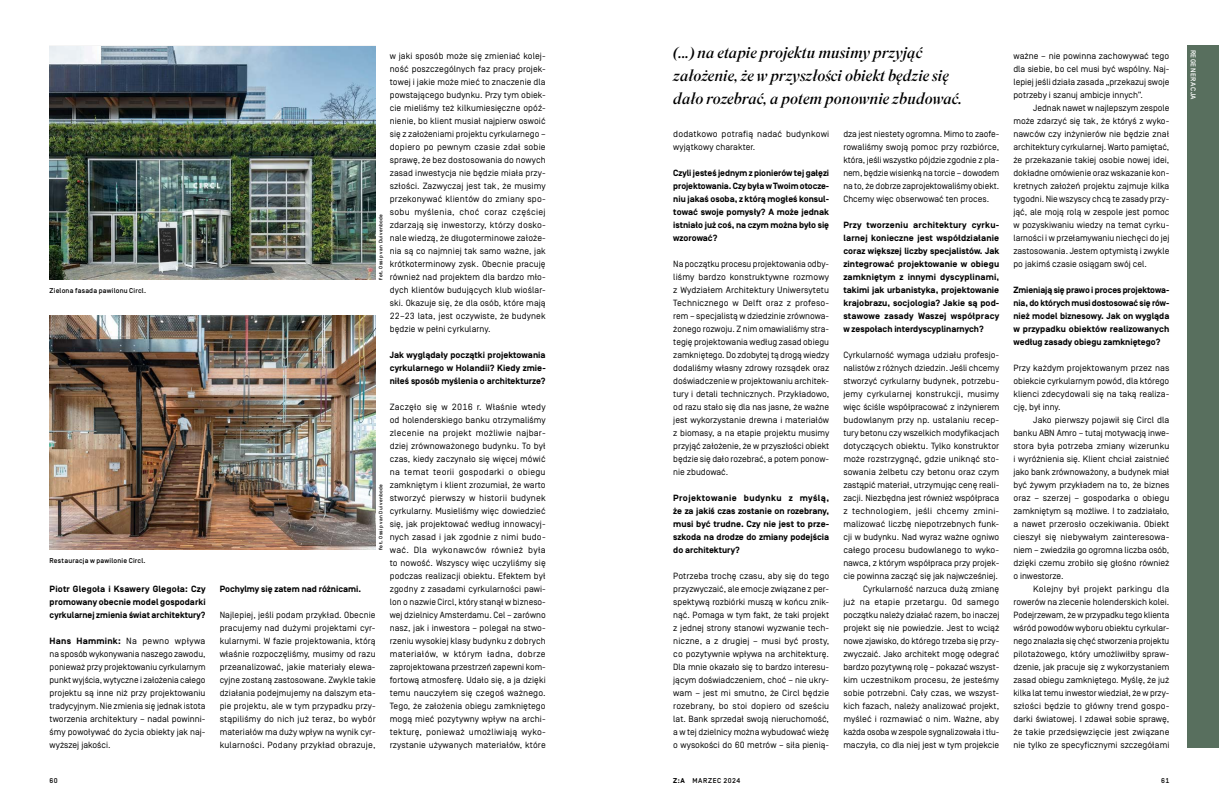
<style>
.page{position:relative;width:1219px;height:811px;background:#fff}
.page>*{position:absolute;margin:0;border:0;box-sizing:border-box;transform-origin:0 0}
.t1{font:italic 16px/23px "Superior Title";color:#000}
.t2{font:9px/13px "Simplon Norm";color:#000;text-align:justify}
.t3{font:700 9px/13px "Simplon Norm";color:#000;text-align:justify}
.t4{font:9px/13px "Simplon Norm";letter-spacing:.02em;color:#000}
.t5{font:500 7px "Simplon Norm";letter-spacing:.025em;color:#000}
.t6{font:500 7px "Simplon Norm";letter-spacing:.07em;color:#000}
.t7{font:500 7px "Simplon Norm";letter-spacing:.07em;color:#fff}
.t8{font:500 5px "Simplon Norm";letter-spacing:.08em;color:#000}
.s1{font-weight:700}
</style>
<div class="page">
<img style="left:50px;top:46px;width:326px;height:233px">
<img style="left:50px;top:315px;width:326px;height:234px">
<div style="left:1188px;top:45px;width:31px;height:703px;background:#586f5e"></div>
<p class="t5" style="left:50px;top:286px;width:98px">Zielona fasada pawilonu Circl.</p>
<p class="t5" style="left:50px;top:556px;width:97px">Restauracja w pawilonie Circl.</p>
<p class="t3" style="left:50px;top:582px;width:157px">Piotr Glegoła i Ksawery Glegoła: Czy promowany obecnie model gospodarki cyrkularnej zmienia świat architektury?</p>
<p class="t2" style="left:50px;top:634px;width:157px"><span class="s1">Hans Hammink:</span> Na pewno wpływa na sposób wykonywania naszego zawodu, ponieważ przy projektowaniu cyrkularnym punkt wyjścia, wytyczne i założenia całego projektu są inne niż przy projektowaniu tradycyjnym. Nie zmienia się jednak istota tworzenia architektury – nadal powinni&shy;śmy powoływać do życia obiekty jak naj&shy;wyższej jakości.</p>
<p class="t2" style="left:390px;top:49px;width:157px">w jaki sposób może się zmieniać kolej&shy;ność poszczególnych faz pracy projek&shy;towej i jakie może mieć to znaczenie dla powstającego budynku. Przy tym obiek&shy;cie mieliśmy też kilkumiesięczne opóź&shy;nienie, bo klient musiał najpierw oswoić się z założeniami projektu cyrkularnego – dopiero po pewnym czasie zdał sobie sprawę, że bez dostosowania do nowych zasad inwestycja nie będzie miała przy&shy;szłości. Zazwyczaj jest tak, że musimy przekonywać klientów do zmiany spo&shy;sobu myślenia, choć coraz częściej zdarzają się inwestorzy, którzy dosko&shy;nale wiedzą, że długoterminowe założe&shy;nia są co najmniej tak samo ważne, jak krótkoterminowy zysk. Obecnie pracuję również nad projektem dla bardzo mło&shy;dych klientów budujących klub wioślar&shy;ski. Okazuje się, że dla osób, które mają 22–23 lata, jest oczywiste, że budynek będzie w pełni cyrkularny.</p>
<p class="t3" style="left:390px;top:348px;width:157px">Jak wyglądały początki projektowania cyrkularnego w Holandii? Kiedy zmie&shy;niłeś sposób myślenia o architekturze?</p>
<p class="t2" style="left:390px;top:400px;width:157px">Zaczęło się w 2016 r. Właśnie wtedy od holenderskiego banku otrzymaliśmy zlecenie na projekt możliwie najbar&shy;dziej zrównoważonego budynku. To był czas, kiedy zaczynało się więcej mówić na temat teorii gospodarki o obiegu zamkniętym i klient zrozumiał, że warto stworzyć pierwszy w historii budynek cyrkularny. Musieliśmy więc dowiedzieć się, jak projektować według innowacyj&shy;nych zasad i jak zgodnie z nimi budo&shy;wać. Dla wykonawców również była to nowość. Wszyscy więc uczyliśmy się podczas realizacji obiektu. Efektem był zgodny z zasadami cyrkularności pawi&shy;lon o nazwie Circl, który stanął w bizneso&shy;wej dzielnicy Amsterdamu. Cel – zarówno nasz, jak i inwestora – polegał na stwo&shy;rzeniu wysokiej klasy budynku z dobrych materiałów, w którym ładna, dobrze zaprojektowana przestrzeń zapewni kom&shy;fortową atmosferę. Udało się, a ja dzięki temu nauczyłem się czegoś ważnego.<br>Tego, że założenia obiegu zamkniętego mogą mieć pozytywny wpływ na archi&shy;tekturę, ponieważ umożliwiają wyko&shy;rzystanie używanych materiałów, które</p>
<p class="t8" style="left:378px;top:279px;width:67px;rotate:-90deg"><span class="s1">fot.</span> Ossip van Duivenbode</p>
<p class="t8" style="left:378px;top:549px;width:67px;rotate:-90deg"><span class="s1">fot.</span> Ossip van Duivenbode</p>
<p class="t3" style="left:220px;top:582px;width:143px">Pochylmy się zatem nad różnicami.</p>
<p class="t2" style="left:220px;top:608px;width:157px">Najlepiej, jeśli podam przykład. Obecnie pracujemy nad dużymi projektami cyr&shy;kularnymi. W fazie projektowania, którą właśnie rozpoczęliśmy, musimy od razu przeanalizować, jakie materiały elewa&shy;cyjne zostaną zastosowane. Zwykle takie działania podejmujemy na dalszym eta&shy;pie projektu, ale w tym przypadku przy&shy;stąpiliśmy do nich już teraz, bo wybór materiałów ma duży wpływ na wynik cyr&shy;kularności. Podany przykład obrazuje,</p>
<h1 class="t1" style="left:673px;top:42px;width:290px">(...) na etapie projektu musimy przyjąć założenie, że w przyszłości obiekt będzie się dało rozebrać, a potem ponownie zbudować.</h1>
<p class="t4" style="left:673px;top:127px;width:157px">dodatkowo potrafią nadać budynkowi wyjątkowy charakter.</p>
<p class="t3" style="left:673px;top:166px;width:157px">Czyli jesteś jednym z pionierów tej gałęzi projektowania. Czy była w Twoim otocze&shy;niu jakaś osoba, z którą mogłeś konsul&shy;tować swoje pomysły? A może jednak istniało już coś, na czym można było się wzorować?</p>
<p class="t2" style="left:673px;top:257px;width:158px">Na początku procesu projektowania odby&shy;liśmy bardzo konstruktywne rozmowy z Wydziałem Architektury Uniwersytetu Technicznego w Delft oraz z profeso&shy;rem – specjalistą w dziedzinie zrównowa&shy;żonego rozwoju. Z nim omawialiśmy stra&shy;tegię projektowania według zasad obiegu zamkniętego. Do zdobytej tą drogą wiedzy dodaliśmy własny zdrowy rozsądek oraz doświadczenie w projektowaniu architek&shy;tury i detali technicznych. Przykładowo, od razu stało się dla nas jasne, że ważne jest wykorzystanie drewna i materiałów z biomasy, a na etapie projektu musimy przyjąć założenie, że w przyszłości obiekt będzie się dało rozebrać, a potem ponow&shy;nie zbudować.</p>
<p class="t3" style="left:673px;top:491px;width:157px">Projektowanie budynku z myślą, że za jakiś czas zostanie on rozebrany, musi być trudne. Czy nie jest to prze&shy;szkoda na drodze do zmiany podejścia do architektury?</p>
<p class="t2" style="left:673px;top:569px;width:157px">Potrzeba trochę czasu, aby się do tego przyzwyczaić, ale emocje związane z per&shy;spektywą rozbiórki muszą w końcu znik&shy;nąć. Pomaga w tym fakt, że taki projekt z jednej strony stanowi wyzwanie tech&shy;niczne, a z drugiej – musi być prosty, co pozytywnie wpływa na architekturę.<br>Dla mnie okazało się to bardzo interesu&shy;jącym doświadczeniem, choć – nie ukry&shy;wam – jest mi smutno, że Circl będzie rozebrany, bo stoi dopiero od sześciu lat. Bank sprzedał swoją nieruchomość, a w tej dzielnicy można wybudować wieżę o wysokości do 60 metrów – siła pienią-</p>
<p class="t2" style="left:843px;top:127px;width:157px">dza jest niestety ogromna. Mimo to zaofe&shy;rowaliśmy swoją pomoc przy rozbiórce, która, jeśli wszystko pójdzie zgodnie z pla&shy;nem, będzie wisienką na torcie – dowodem na to, że dobrze zaprojektowaliśmy obiekt.<br>Chcemy więc obserwować ten proces.</p>
<p class="t3" style="left:843px;top:218px;width:158px">Przy tworzeniu architektury cyrku&shy;larnej konieczne jest współdziałanie coraz większej liczby specjalistów. Jak zintegrować projektowanie w obiegu zamkniętym z innymi dyscyplinami, takimi jak urbanistyka, projektowanie krajobrazu, socjologia? Jakie są pod&shy;stawowe zasady Waszej współpracy w zespołach interdyscyplinarnych?</p>
<p class="t2" style="left:843px;top:348px;width:157px;text-align:right">Cyrkularność wymaga udziału profesjo&shy;nalistów z różnych dziedzin. Jeśli chcemy stworzyć cyrkularny budynek, potrzebu&shy;jemy cyrkularnej konstrukcji, musimy więc ściśle współpracować z inżynierem budowlanym przy np. ustalaniu recep&shy;tury betonu czy wszelkich modyfikacjach dotyczących obiektu. Tylko konstruktor może rozstrzygnąć, gdzie uniknąć sto&shy;sowania żelbetu czy betonu oraz czym zastąpić materiał, utrzymując cenę reali&shy;zacji. Niezbędna jest również współpraca z technologiem, jeśli chcemy zmini&shy;malizować liczbę niepotrzebnych funk&shy;cji w budynku. Nad wyraz ważne ogniwo całego procesu budowlanego to wyko&shy;nawca, z którym współpraca przy projek&shy;cie powinna zacząć się jak najwcześniej.<br>Cyrkularność narzuca dużą zmianę<br>już na etapie przetargu. Od samego początku należy działać razem, bo inaczej projekt się nie powiedzie. Jest to wciąż nowe zjawisko, do którego trzeba się przy&shy;zwyczaić. Jako architekt mogę odegrać bardzo pozytywną rolę – pokazać wszyst&shy;kim uczestnikom procesu, że jesteśmy sobie potrzebni. Cały czas, we wszyst&shy;kich fazach, należy analizować projekt, myśleć i rozmawiać o nim. Ważne, aby każda osoba w zespole sygnalizowała i tłu&shy;maczyła, co dla niej jest w tym projekcie</p>
<p class="t2" style="left:1013px;top:49px;width:158px">ważne – nie powinna zachowywać tego dla siebie, bo cel musi być wspólny. Naj&shy;lepiej jeśli działa zasada „przekazuj swoje potrzeby i szanuj ambicje innych”.</p>
<p class="t2" style="left:1013px;top:101px;width:157px;text-indent:20px">Jednak nawet w najlepszym zespole może zdarzyć się tak, że któryś z wyko&shy;nawców czy inżynierów nie będzie znał architektury cyrkularnej. Warto pamiętać, że przekazanie takiej osobie nowej idei, dokładne omówienie oraz wskazanie kon&shy;kretnych założeń projektu zajmuje kilka tygodni. Nie wszyscy chcą te zasady przy&shy;jąć, ale moją rolą w zespole jest pomoc w pozyskiwaniu wiedzy na temat cyrku&shy;larności i w przełamywaniu niechęci do jej zastosowania. Jestem optymistą i zwykle po jakimś czasie osiągam swój cel.</p>
<p class="t3" style="left:1013px;top:283px;width:157px">Zmieniają się prawo i proces projektowa&shy;nia, do których musi dostosować się rów&shy;nież model biznesowy. Jak on wygląda w przypadku obiektów realizowanych według zasady obiegu zamkniętego?</p>
<p class="t2" style="left:1013px;top:361px;width:157px">Przy każdym projektowanym przez nas obiekcie cyrkularnym powód, dla którego klienci zdecydowali się na taką realiza&shy;cję, był inny.</p>
<p class="t2" style="left:1013px;top:413px;width:157px;text-indent:20px">Jako pierwszy pojawił się Circl dla banku ABN Amro – tutaj motywacją inwe&shy;stora była potrzeba zmiany wizerunku i wyróżnienia się. Klient chciał zaistnieć jako bank zrównoważony, a budynek miał być żywym przykładem na to, że biznes oraz – szerzej – gospodarka o obiegu zamkniętym są możliwe. I to zadziałało, a nawet przerosło oczekiwania. Obiekt cieszył się niebywałym zainteresowa&shy;niem – zwiedziła go ogromna liczba osób, dzięki czemu zrobiło się głośno również o inwestorze.</p>
<p class="t2" style="left:1013px;top:582px;width:157px;text-indent:20px">Kolejny był projekt parkingu dla rowerów na zlecenie holenderskich kolei.<br>Podejrzewam, że w przypadku tego klienta wśród powodów wyboru obiektu cyrkular&shy;nego znalazła się chęć stworzenia projektu pilotażowego, który umożliwiłby spraw&shy;dzenie, jak pracuje się z wykorzystaniem zasad obiegu zamkniętego. Myślę, że już kilka lat temu inwestor wiedział, że w przy&shy;szłości będzie to główny trend gospo&shy;darki światowej. I zdawał sobie sprawę, że takie przedsięwzięcie jest związane nie tylko ze specyficznymi szczegółami</p>
<p class="t5" style="left:50px;top:777px;width:10px">60</p>
<p class="t6" style="left:673px;top:777px;width:69px"><span class="s1">Z:A</span> MARZEC 2024</p>
<p class="t5" style="left:1161px;top:777px;width:10px">61</p>
<p class="t7" style="left:1197px;top:50px;width:52px;rotate:90deg">REGENERACJA</p>
</div>
